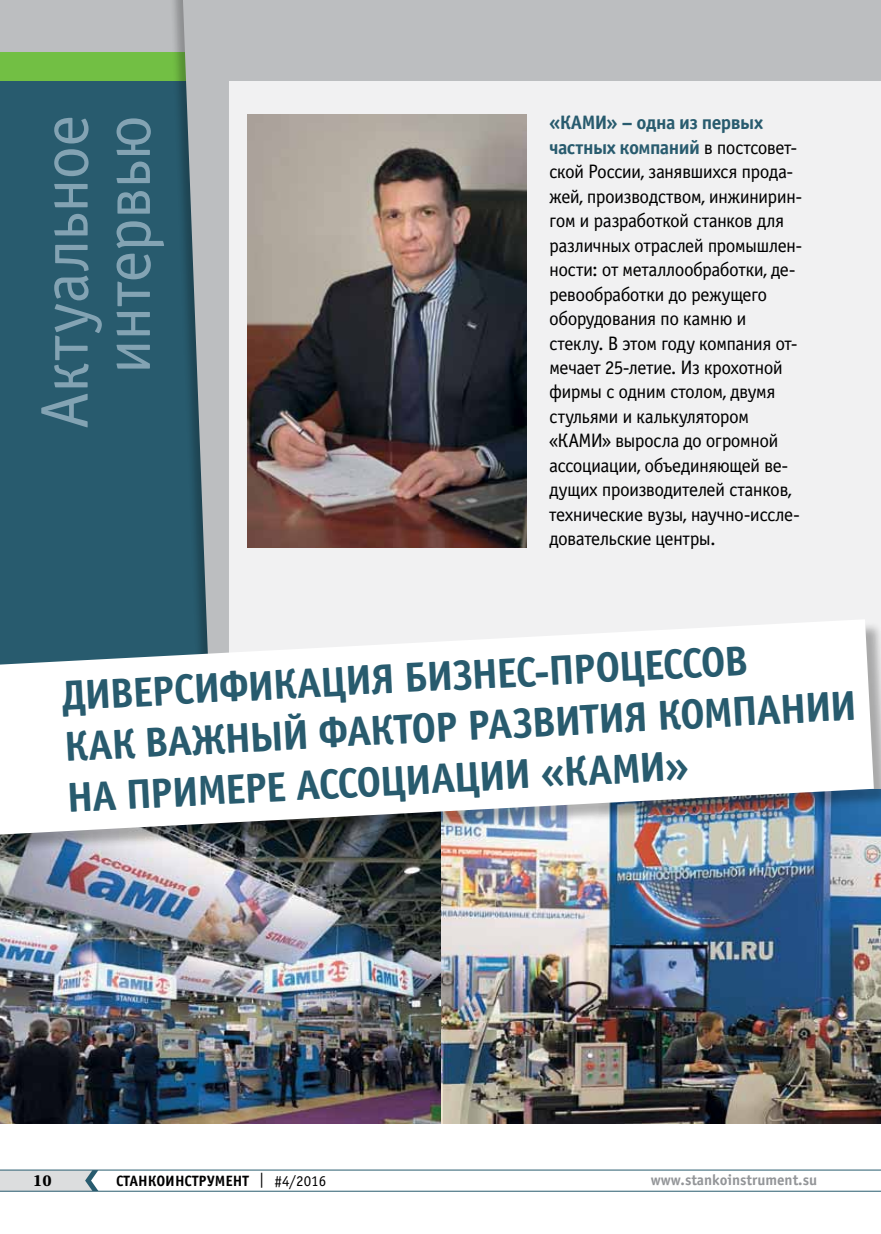
<style>
.page{position:relative;width:881px;height:1234px;background:#fff}
.page>*{position:absolute;margin:0;border:0;box-sizing:border-box;transform-origin:0 0}
.t1{font:67.65px/62.2px "Officina Sans C";letter-spacing:-.015em;color:#83a3b3;text-align:right}
.t2{font:700 42px/51px "Officina Sans C";color:#285b6e}
.t3{font:19.5px/24.5px "Officina Sans C";letter-spacing:-.035em;color:#000}
.t4{font:700 15px "Officina Sans C";color:#000}
.t5{font:700 15px "Officina Sans C";color:#939598}
.t6{font:700 15px "Octava";color:#000}
.s1{font-weight:700;color:#285b6e}
.s2{font-weight:400}
</style>
<div class="page">
<hr style="left:0;top:1190px;width:880px;height:1px;background:#285b6e">
<hr style="left:0;top:1169px;width:880px;height:1px;background:#285b6e">
<svg style="left:0;top:1169px;width:98px;height:21px;background:#cbd1d4"></svg>
<div style="left:0;top:0;width:880px;height:81px;background:#bcbec0"></div>
<div style="left:193px;top:81px;width:687px;height:736px;background:#f1f1f2"></div>
<img style="left:440px;top:854px;width:440px;height:269px">
<div style="left:0;top:56px;width:214px;height:869px;background:#285b6e"></div>
<div style="left:0;top:52px;width:205px;height:29px;background:#72bf44"></div>
<div style="left:168px;top:0;width:61px;height:805px;background:#000;opacity:.25"></div>
<svg style="left:183px;top:0;width:46px;height:619px"></svg>
<img style="left:248px;top:115px;width:278px;height:432px">
<img style="left:0;top:854px;width:440px;height:269px">
<div style="left:0;top:622px;width:880px;height:232px;background:#000;opacity:.3"></div>
<svg style="left:0;top:619px;width:873px;height:215px;fill:#fff"></svg>
<div style="left:67px;top:728px;width:69px;height:33px;background:#fff"></div>
<h1 class="t1" style="left:35px;top:429px;width:316px;rotate:-90deg">Актуальное интервью</h1>
<p class="t3" style="left:549px;top:111px;width:255px"><span class="s1">«КАМИ» – одна из первых частных компаний</span> в постсовет&shy;ской России, занявшихся прода&shy;жей, производством, инжинирин&shy;гом и разработкой станков для различных отраслей промышлен&shy;ности: от металлообработки, де&shy;ревообработки до режущего оборудования по камню и стеклу. В этом году компания от&shy;мечает 25-летие. Из крохотной фирмы с одним столом, двумя стульями и калькулятором «КАМИ» выросла до огромной ассоциации, объединяющей ве&shy;дущих производителей станков, технические вузы, научно-иссле&shy;довательские центры.</p>
<h2 class="t2" style="left:318px;top:657px;width:430px;rotate:-3deg">ция бизнес-процессов</h2>
<h2 class="t2" style="left:60px;top:671px;width:211px;rotate:-3deg">Диверсифика</h2>
<h2 class="t2" style="left:63px;top:722px;width:766px;text-indent:80px;rotate:-3deg">важный фак тор развития компании на прим ере Ассоциа ции «КАМИ»</h2>
<p class="t6" style="left:33px;top:1170px;width:20px">10</p>
<p class="t4" style="left:116px;top:1171px;width:211px">СТАНКОИНСТРУМЕНТ <span class="s2">| #4/2016</span></p>
<p class="t5" style="left:650px;top:1171px;width:168px">www.stankoinstrument.su</p>
</div>
